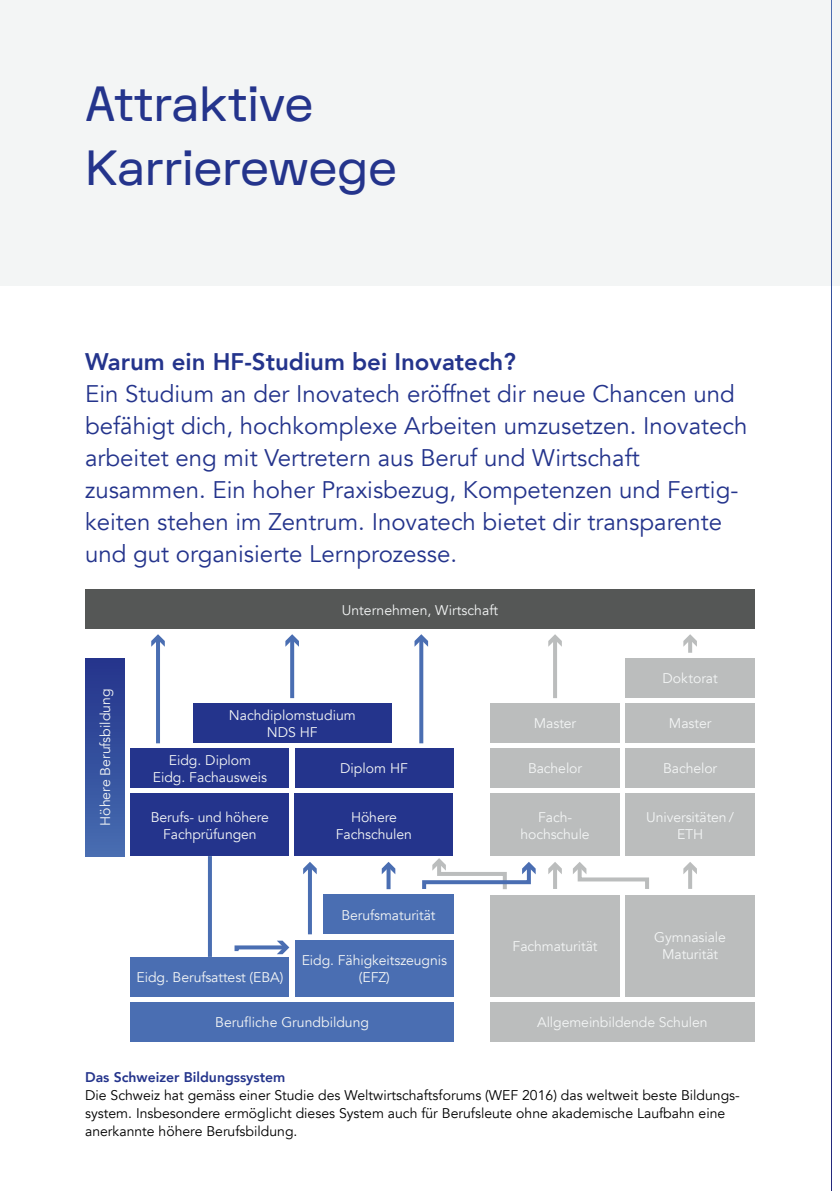
<style>
.page{position:relative;width:840px;height:1191px;background:#fff}
.page>*{position:absolute;margin:0;border:0;box-sizing:border-box;transform-origin:0 0}
.t1{font:48px/64px "FK Display";letter-spacing:.005em;color:#24348c}
.t2{font:24px/32px "Avenir";color:#24348c}
.t3{font:14px/16.8px "Avenir";letter-spacing:-.005em;color:#f3f5f5;text-align:center}
.t4{font:14px/18px "Avenir";color:#000}
.s1{font-weight:800}
.s2{font-weight:800;color:#24348c}
</style>
<div class="page">
<div style="left:9px;top:0;width:822px;height:285px;background:#f3f5f5"></div>
<svg style="left:831px;top:0;width:1px;height:1191px"></svg>
<div style="left:294px;top:793px;width:159px;height:63px;background:#24348c"></div>
<div style="left:193px;top:703px;width:198px;height:40px;background:#24348c"></div>
<div style="left:295px;top:748px;width:158px;height:40px;background:#24348c"></div>
<div style="left:131px;top:748px;width:158px;height:40px;background:#24348c"></div>
<div style="left:130px;top:793px;width:159px;height:63px;background:#24348c"></div>
<div style="left:625px;top:793px;width:129px;height:63px;background:#bbbdbd"></div>
<div style="left:490px;top:793px;width:129px;height:63px;background:#bbbdbd"></div>
<div style="left:295px;top:939px;width:158px;height:57px;background:#4a6eb2"></div>
<div style="left:323px;top:894px;width:130px;height:40px;background:#4a6eb2"></div>
<div style="left:130px;top:956px;width:159px;height:40px;background:#4a6eb2"></div>
<div style="left:490px;top:894px;width:129px;height:102px;background:#bbbdbd"></div>
<div style="left:625px;top:894px;width:129px;height:102px;background:#bbbdbd"></div>
<div style="left:625px;top:748px;width:129px;height:40px;background:#bbbdbd"></div>
<div style="left:625px;top:703px;width:129px;height:40px;background:#bbbdbd"></div>
<div style="left:625px;top:658px;width:129px;height:39px;background:#bbbdbd"></div>
<div style="left:490px;top:748px;width:129px;height:40px;background:#bbbdbd"></div>
<div style="left:490px;top:703px;width:129px;height:40px;background:#bbbdbd"></div>
<div style="left:85px;top:589px;width:669px;height:40px;background:#555756"></div>
<div style="left:130px;top:1002px;width:323px;height:39px;background:#4a6eb2"></div>
<div style="left:490px;top:1002px;width:264px;height:39px;background:#bbbdbd"></div>
<div style="left:85px;top:658px;width:40px;height:198px;background:linear-gradient(to bottom,#23338b,#466cb1)"></div>
<svg style="left:234px;top:940px;width:55px;height:15px"></svg>
<svg style="left:386px;top:874px;width:4px;height:15px"></svg>
<svg style="left:381px;top:862px;width:14px;height:12px"></svg>
<hr style="left:308px;top:866px;width:4px;height:68px;background:#4a6eb2">
<svg style="left:303px;top:862px;width:13px;height:12px"></svg>
<svg style="left:290px;top:647px;width:4px;height:51px"></svg>
<svg style="left:285px;top:634px;width:14px;height:13px"></svg>
<hr style="left:156px;top:639px;width:4px;height:104px;background:#4a6eb2">
<svg style="left:151px;top:634px;width:14px;height:13px"></svg>
<svg style="left:419px;top:647px;width:4px;height:96px"></svg>
<svg style="left:414px;top:634px;width:14px;height:13px"></svg>
<svg style="left:553px;top:647px;width:3px;height:51px"></svg>
<svg style="left:548px;top:634px;width:13px;height:13px"></svg>
<svg style="left:688px;top:647px;width:3px;height:6px"></svg>
<svg style="left:683px;top:634px;width:13px;height:13px"></svg>
<svg style="left:553px;top:874px;width:3px;height:15px"></svg>
<svg style="left:548px;top:862px;width:13px;height:12px"></svg>
<svg style="left:688px;top:874px;width:3px;height:15px"></svg>
<svg style="left:683px;top:862px;width:13px;height:12px"></svg>
<svg style="left:573px;top:862px;width:76px;height:27px"></svg>
<hr style="left:208px;top:856px;width:4px;height:101px;background:#4a6eb2">
<svg style="left:422px;top:858px;width:113px;height:32px"></svg>
<p class="t1" style="left:85px;top:70px;width:313px">Attraktive<br>Karrierewege</p>
<p class="t2" style="left:85px;top:346px;width:663px"><span class="s1">Warum ein HF-Studium bei Inovatech?<br></span>Ein Studium an der Inovatech eröffnet dir neue Chancen und befähigt dich, hochkomplexe Arbeiten umzusetzen. Inovatech arbeitet eng mit Vertretern aus Beruf und Wirtschaft zusammen. Ein hoher Praxisbezug, Kompetenzen und Fertig&shy;keiten stehen im Zentrum. Inovatech bietet dir transparente und gut organisierte Lernprozesse.</p>
<p class="t3" style="left:97px;top:826px;width:139px;rotate:-90deg">Höhere Berufsbildung</p>
<p class="t3" style="left:341px;top:601px;width:158px">Unternehmen, Wirtschaft</p>
<p class="t3" style="left:229px;top:707px;width:128px">Nachdiplomstudium<br>NDS HF</p>
<p class="t3" style="left:340px;top:760px;width:69px">Diplom HF</p>
<p class="t3" style="left:153px;top:752px;width:116px">Eidg. Diplom<br>Eidg. Fachausweis</p>
<p class="t3" style="left:662px;top:670px;width:57px">Doktorat</p>
<p class="t3" style="left:533px;top:715px;width:44px">Master</p>
<p class="t3" style="left:668px;top:715px;width:44px">Master</p>
<p class="t3" style="left:527px;top:760px;width:56px">Bachelor</p>
<p class="t3" style="left:662px;top:760px;width:56px">Bachelor</p>
<p class="t3" style="left:151px;top:809px;width:120px">Berufs- und höhere<br>Fachprüfungen</p>
<p class="t3" style="left:336px;top:809px;width:77px">Höhere<br>Fachschulen</p>
<p class="t3" style="left:520px;top:809px;width:71px">Fach&shy;hochschule</p>
<p class="t3" style="left:646px;top:809px;width:89px">Universitäten /<br>ETH</p>
<p class="t3" style="left:136px;top:969px;width:148px">Eidg. Berufsattest (EBA)</p>
<p class="t3" style="left:341px;top:906px;width:95px">Berufsmaturität</p>
<p class="t3" style="left:301px;top:952px;width:147px">Eidg. Fähigkeitszeugnis (EFZ)</p>
<p class="t3" style="left:215px;top:1014px;width:155px">Berufliche Grundbildung</p>
<p class="t3" style="left:512px;top:938px;width:86px">Fachmaturität</p>
<p class="t3" style="left:654px;top:929px;width:73px">Gymnasiale<br>Maturität</p>
<p class="t3" style="left:537px;top:1014px;width:172px">Allgemeinbildende Schulen</p>
<p class="t4" style="left:85px;top:1068px;width:656px"><span class="s2">Das Schweizer Bildungssystem<br></span>Die Schweiz hat gemäss einer Studie des Weltwirtschaftsforums (WEF 2016) das weltweit beste Bildungs&shy;system. Insbesondere ermöglicht dieses System auch für Berufsleute ohne akademische Laufbahn eine anerkannte höhere Berufsbildung.</p>
</div>
